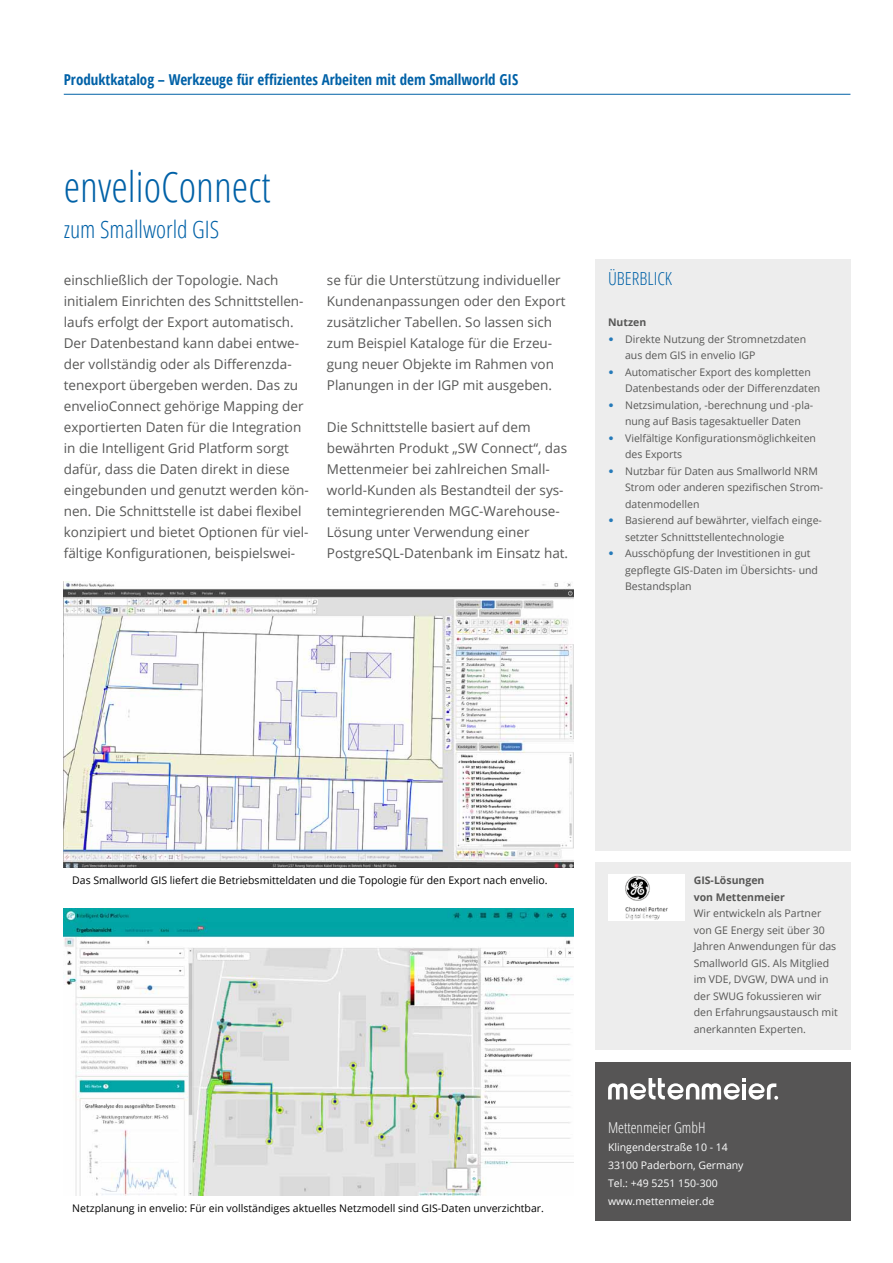
<style>
.page{position:relative;width:893px;height:1263px;background:#fff}
.page>*{position:absolute;margin:0;border:0;box-sizing:border-box;transform-origin:0 0}
.t1{font:300 condensed 42px "Open Sans";color:#0061a7}
.t2{font:300 condensed 24px "Open Sans";color:#0061a7}
.t3{font:300 condensed 18px "Open Sans";color:#0061a7}
.t4{font:700 condensed 15px "Open Sans";color:#0061a7}
.t5{font:300 condensed 15px "Open Sans";color:#fff}
.t6{font:13.5px/21px "Open Sans";color:#575756}
.t7{font:10.5px/16.5px "Open Sans";color:#575756}
.t8{font:10.5px "Open Sans";color:#000}
.t9{font:10.5px/18px "Open Sans";color:#fff}
.t10{font:700 10.5px/16.5px "Open Sans";color:#575756}
.s1{font-family:"Calibri";font-size:12px;color:#257ab9}
</style>
<div class="page">
<div style="left:595px;top:863px;width:255px;height:187px;background:#ededed"></div>
<div style="left:595px;top:259px;width:255px;height:591px;background:#ededed"></div>
<div style="left:595px;top:1062px;width:255px;height:158px;background:#565555"></div>
<svg style="left:608px;top:1078px;width:171px;height:22px"></svg>
<hr style="left:64px;top:94px;width:786px;height:1px;background:#0061a7">
<div style="left:608px;top:874px;width:77px;height:47px;background:#fff"></div>
<img style="left:625px;top:875px;width:43px;height:44px">
<img style="left:64px;top:908px;width:510px;height:287px">
<img style="left:64px;top:581px;width:510px;height:286px">
<p class="t4" style="left:64px;top:69px;width:456px">Produktkatalog – Werkzeuge für effizientes Arbeiten mit dem Smallworld GIS</p>
<h1 class="t1" style="left:64px;top:158px;width:208px">envelioConnect</h1>
<h2 class="t2" style="left:64px;top:213px;width:157px">zum Smallworld GIS</h2>
<p class="t6" style="left:64px;top:269px;width:247px">einschließlich der Topologie. Nach initialem Einrichten des Schnittstellen&shy;laufs erfolgt der Export automatisch.<br>Der Datenbestand kann dabei entwe&shy;der vollständig oder als Differenzda&shy;tenexport übergeben werden. Das zu envelioConnect gehörige Mapping der exportierten Daten für die Integration in die Intelligent Grid Platform sorgt dafür, dass die Daten direkt in diese eingebunden und genutzt werden kön&shy;nen. Die Schnittstelle ist dabei flexibel konzipiert und bietet Optionen für viel&shy;fältige Konfigurationen, beispielswei-</p>
<p class="t6" style="left:327px;top:269px;width:240px">se für die Unterstützung individueller Kundenanpassungen oder den Export zusätzlicher Tabellen. So lassen sich zum Beispiel Kataloge für die Erzeu&shy;gung neuer Objekte im Rahmen von Planungen in der IGP mit ausgeben.</p>
<p class="t6" style="left:327px;top:416px;width:243px">Die Schnittstelle basiert auf dem bewährten Produkt „SW Connect“, das Mettenmeier bei zahlreichen Small&shy;world-Kunden als Bestandteil der sys&shy;temintegrierenden MGC-Warehouse-Lösung unter Verwendung einer PostgreSQL-Datenbank im Einsatz hat.</p>
<h3 class="t3" style="left:608px;top:266px;width:66px">ÜBERBLICK</h3>
<p class="t10" style="left:608px;top:314px;width:40px">Nutzen</p>
<p class="t7" style="left:625px;top:331px;width:183px;text-indent:-17px"><span class="s1">•</span> Direkte Nutzung der Stromnetzdaten aus dem GIS in envelio IGP</p>
<p class="t7" style="left:625px;top:364px;width:197px;text-indent:-17px"><span class="s1">•</span> Automatischer Export des kompletten<br>Datenbestands oder der Differenzdaten</p>
<p class="t7" style="left:608px;top:397px;width:207px;text-align:center"><span class="s1">•</span> Netzsimulation, -berechnung und -pla&shy;nung auf Basis tagesaktueller Daten</p>
<p class="t7" style="left:625px;top:430px;width:192px;text-indent:-17px"><span class="s1">•</span> Vielfältige Konfigurationsmöglichkeiten des Exports</p>
<p class="t7" style="left:625px;top:463px;width:200px;text-indent:-17px"><span class="s1">•</span> Nutzbar für Daten aus Smallworld NRM<br>Strom oder anderen spezifischen Strom&shy;datenmodellen</p>
<p class="t7" style="left:625px;top:512px;width:198px;text-indent:-17px"><span class="s1">•</span> Basierend auf bewährter, vielfach einge&shy;setzter Schnittstellentechnologie</p>
<p class="t7" style="left:625px;top:545px;width:194px;text-indent:-17px"><span class="s1">•</span> Ausschöpfung der Investitionen in gut gepflegte GIS-Daten im Übersichts- und<br>Bestandsplan</p>
<p class="t8" style="left:72px;top:873px;width:477px">Das Smallworld GIS liefert die Betriebsmitteldaten und die Topologie für den Export nach envelio.</p>
<p class="t8" style="left:72px;top:1201px;width:473px">Netzplanung in envelio: Für ein vollständiges aktuelles Netzmodell sind GIS-Daten unverzichtbar.</p>
<p class="t10" style="left:694px;top:872px;width:93px">GIS-Lösungen von Mettenmeier</p>
<p class="t7" style="left:694px;top:905px;width:145px">Wir entwickeln als Partner von GE Energy seit über 30<br>Jahren Anwendungen für das<br>Smallworld GIS. Als Mitglied im VDE, DVGW, DWA und in der SWUG fokussieren wir den Erfahrungsaustausch mit anerkannten Experten.</p>
<p class="t5" style="left:608px;top:1117px;width:99px">Mettenmeier GmbH</p>
<p class="t9" style="left:608px;top:1137px;width:137px">Klingenderstraße 10 - 14<br>33100 Paderborn, Germany<br>Tel.: +49 5251 150-300 www.mettenmeier.de</p>
</div>
